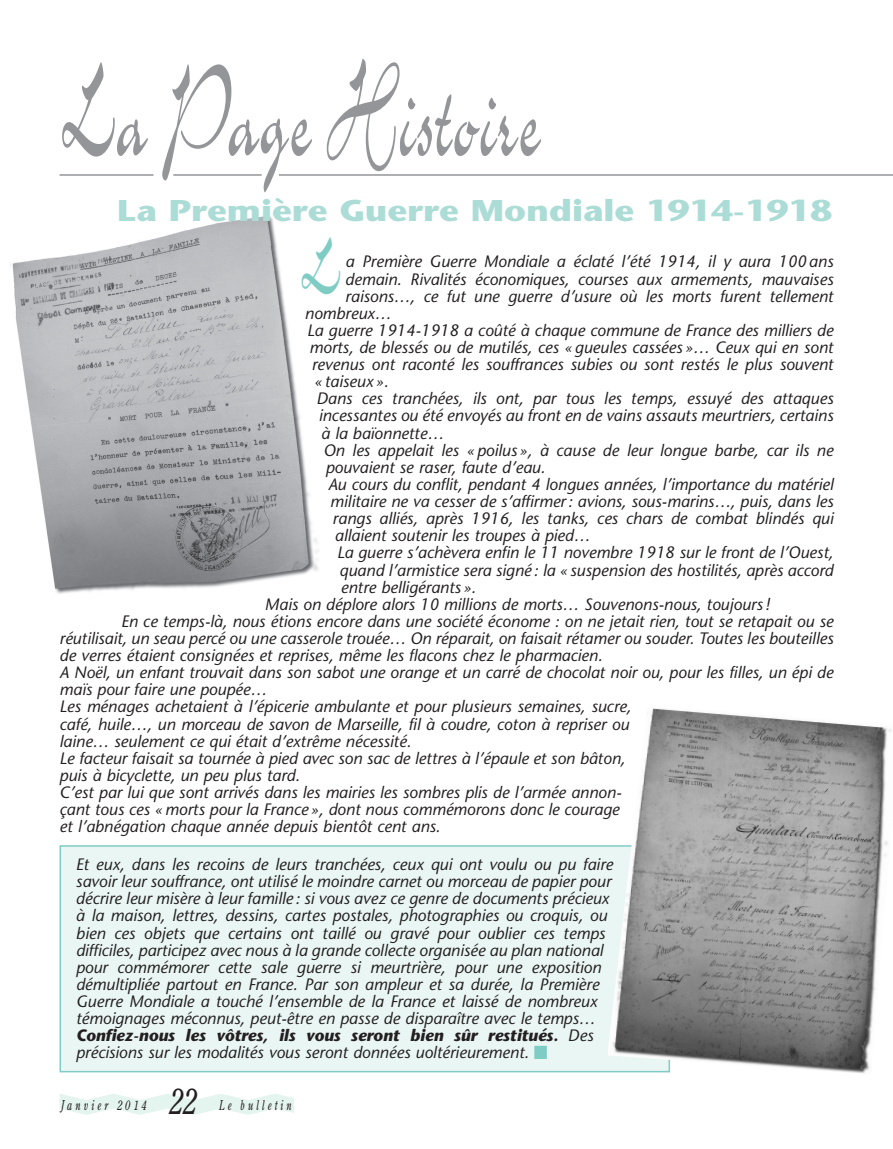
<style>
.page{position:relative;width:893px;height:1149px;background:#fff}
.page>*{position:absolute;margin:0;border:0;box-sizing:border-box;transform-origin:0 0}
.t1{font:150px "Charme";color:#939598;scale:.45 1}
.t2{font:90.75px "Charme";color:#7eccc3;scale:.55 1}
.t3{font:italic 36px "Century Old Style";color:#231f20;scale:.7 1}
.t4{font:700 30px "Stone Sans";color:#acdcd6;scale:1.15 1}
.t5{font:italic 16.5px/17.1px "Stone Sans";color:#231f20}
.t6{font:italic 13.5px "Century Old Style";letter-spacing:.325em;color:#231f20;scale:.7 1}
.s1{font-weight:700}
.s2{font-family:"Universal Newswith Comm Pi";font-style:normal;color:#7eccc3}
</style>
<div class="page">
<svg style="left:60px;top:1094px;width:233px;height:20px"></svg>
<hr style="left:173px;top:174px;width:89px;height:2px;background:#939598">
<hr style="left:60px;top:174px;width:94px;height:2px;background:#939598">
<hr style="left:279px;top:174px;width:614px;height:2px;background:#939598">
<img style="left:11px;top:216px;width:308px;height:378px">
<div style="left:61px;top:846px;width:607px;height:224px;background:#eaf6f4"></div>
<div style="left:60px;top:844px;width:610px;height:227px;border:2px solid #7eccc3"></div>
<img style="left:608px;top:708px;width:284px;height:365px">
<h1 class="t1" style="left:62px;top:63px;width:1067px">La Page Histoire</h1>
<h3 class="t4" style="left:117px;top:199px;width:623px">La Première Guerre Mondiale 1914-1918</h3>
<h2 class="t2" style="left:302px;top:238px;width:74px">L</h2>
<p class="t5" style="left:345px;top:255px;width:489px">a Première Guerre Mondiale a éclaté l’été 1914, il y aura 100ans</p>
<p class="t5" style="left:345px;top:272px;width:490px">demain. Rivalités économiques, courses aux armements, mauvaises</p>
<p class="t5" style="left:345px;top:289px;width:490px">raisons…, ce fut une guerre d’usure où les morts furent tellement</p>
<p class="t5" style="left:305px;top:306px;width:88px">nombreux…</p>
<p class="t5" style="left:307px;top:323px;width:528px">La guerre 1914-1918 a coûté à chaque commune de France des milliers de</p>
<p class="t5" style="left:309px;top:340px;width:525px">morts, de blessés ou de mutilés, ces « gueules cassées »… Ceux qui en sont</p>
<p class="t5" style="left:312px;top:357px;width:523px">revenus ont raconté les souffrances subies ou sont restés le plus souvent</p>
<p class="t5" style="left:314px;top:374px;width:76px">« taiseux ».</p>
<p class="t5" style="left:316px;top:391px;width:518px">Dans ces tranchées, ils ont, par tous les temps, essuyé des attaques</p>
<p class="t5" style="left:319px;top:409px;width:516px">incessantes ou été envoyés au front en de vains assauts meurtriers, certains</p>
<p class="t5" style="left:321px;top:426px;width:124px">à la baïonnette…</p>
<p class="t5" style="left:323px;top:443px;width:512px">On les appelait les « poilus », à cause de leur longue barbe, car ils ne</p>
<p class="t5" style="left:326px;top:460px;width:221px">pouvaient se raser, faute d’eau.</p>
<p class="t5" style="left:328px;top:477px;width:507px">Au cours du conflit, pendant 4 longues années, l’importance du matériel</p>
<p class="t5" style="left:330px;top:494px;width:505px">militaire ne va cesser de s’affirmer: avions, sous-marins…, puis, dans les</p>
<p class="t5" style="left:333px;top:511px;width:502px">rangs alliés, après 1916, les tanks, ces chars de combat blindés qui</p>
<p class="t5" style="left:335px;top:528px;width:257px">allaient soutenir les troupes à pied…</p>
<p class="t5" style="left:337px;top:545px;width:498px">La guerre s’achèvera enfin le 11 novembre 1918 sur le front de l’Ouest,</p>
<p class="t5" style="left:340px;top:562px;width:495px">quand l’armistice sera signé : la « suspension des hostilités, après accord</p>
<p class="t5" style="left:341px;top:580px;width:137px">entre belligérants ».</p>
<p class="t5" style="left:265px;top:597px;width:507px">Mais on déplore alors 10 millions de morts… Souvenons-nous, toujours!</p>
<p class="t5" style="left:121px;top:614px;width:714px">En ce temps-là, nous étions encore dans une société économe : on ne jetait rien, tout se retapait ou se</p>
<p class="t5" style="left:60px;top:631px;width:775px">réutilisait, un seau percé ou une casserole trouée… On réparait, on faisait rétamer ou souder. Toutes les bouteilles</p>
<p class="t5" style="left:60px;top:648px;width:545px">de verres étaient consignées et reprises, même les flacons chez le pharmacien.</p>
<p class="t5" style="left:60px;top:665px;width:775px">A Noël, un enfant trouvait dans son sabot une orange et un carré de chocolat noir ou, pour les filles, un épi de</p>
<p class="t5" style="left:60px;top:682px;width:209px">maïs pour faire une poupée…</p>
<p class="t5" style="left:60px;top:699px;width:573px">Les ménages achetaient à l’épicerie ambulante et pour plusieurs semaines, sucre,</p>
<p class="t5" style="left:60px;top:716px;width:571px">café, huile…, un morceau de savon de Marseille, fil à coudre, coton à repriser ou</p>
<p class="t5" style="left:60px;top:733px;width:353px">laine… seulement ce qui était d’extrême nécessité.</p>
<p class="t5" style="left:60px;top:751px;width:567px">Le facteur faisait sa tournée à pied avec son sac de lettres à l’épaule et son bâton,</p>
<p class="t5" style="left:60px;top:768px;width:242px">puis à bicyclette, un peu plus tard.</p>
<p class="t5" style="left:60px;top:785px;width:563px">C’est par lui que sont arrivés dans les mairies les sombres plis de l’armée annon-</p>
<p class="t5" style="left:60px;top:802px;width:561px">çant tous ces « morts pour la France », dont nous commémorons donc le courage</p>
<p class="t5" style="left:60px;top:819px;width:382px">et l’abnégation chaque année depuis bientôt cent ans.</p>
<p class="t5" style="left:76px;top:857px;width:539px">Et eux, dans les recoins de leurs tranchées, ceux qui ont voulu ou pu faire savoir leur souffrance, ont utilisé le moindre carnet ou morceau de papier pour décrire leur misère à leur famille : si vous avez ce genre de documents précieux à la maison, lettres, dessins, cartes postales, photographies ou croquis, ou bien ces objets que certains ont taillé ou gravé pour oublier ces temps difficiles, participez avec nous à la grande collecte organisée au plan national pour commémorer cette sale guerre si meurtrière, pour une exposition démultipliée partout en France. Par son ampleur et sa durée, la Première Guerre Mondiale a touché l’ensemble de la France et laissé de nombreux témoignages méconnus, peut-être en passe de disparaître avec le temps… <span class="s1">Confiez-nous les vôtres, ils vous seront bien sûr restitués.</span> Des précisions sur les modalités vous seront données uoltérieurement. <span class="s2">-</span></p>
<p class="t6" style="left:61px;top:1096px;width:124px">Janvier 2014</p>
<h3 class="t3" style="left:169px;top:1080px;width:40px">22</h3>
<p class="t6" style="left:219px;top:1096px;width:105px">Le bulletin</p>
</div>
